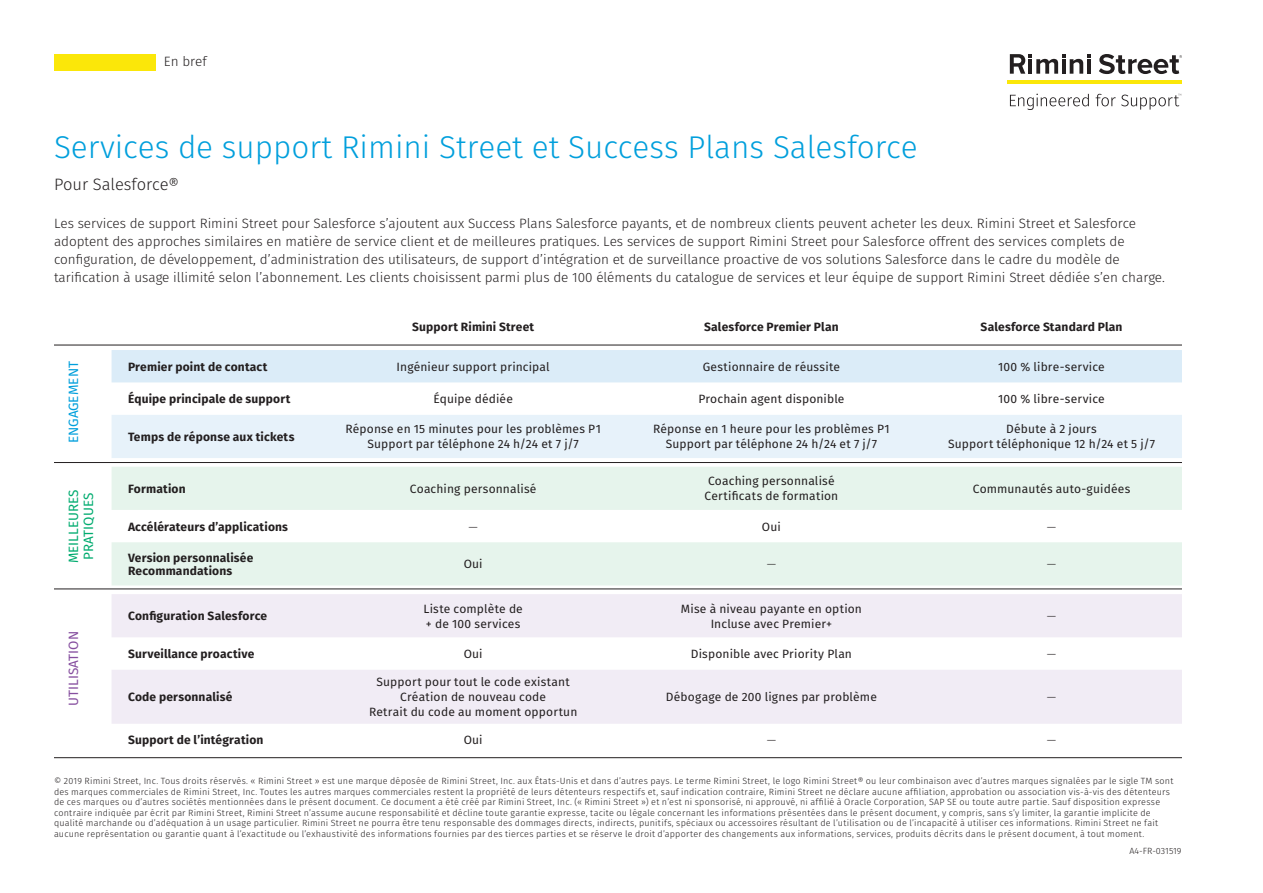
<style>
.page{position:relative;width:1263px;height:893px;background:#fff}
.page>*{position:absolute;margin:0;border:0;box-sizing:border-box;transform-origin:0 0}
.Body_copy{font:300 31.5px "Fira Sans";color:#019fdc}
.Body_copy-2{font:300 16.5px "Fira Sans";color:#231f20}
.Sidebar_Title{font:300 13.5px/18px "Fira Sans";color:#231f20}
.Picture_Title{font:13.5px/15px "Fira Sans";color:#00ab6f}
.Picture_Title-2{font:13.5px "Fira Sans";color:#864f9f}
.Picture_Title-3{font:13.5px "Fira Sans";color:#019fdc}
.Document_Type_Inform{font:300 13.5px "Fira Sans";color:#231f20}
.chart_body{font:12px/15px "Fira Sans";letter-spacing:.01em;color:#231f20}
.chart_body-2{font:700 12px "Fira Sans";letter-spacing:.015em;color:#231f20}
.chart_body-3{font:300 12px "Fira Sans";color:#231f20}
.Body_copy-3{font:300 9px/10.5px "Fira Sans";letter-spacing:.025em;color:#231f20}
.Copyright{font:300 9px "Fira Sans";color:#231f20}
</style>
<div class="page">
<svg style="left:1010px;top:54px;width:80px;height:20px"></svg>
<hr style="left:1087px;top:59px;width:3px;height:15px;background:#231f20">
<svg style="left:1099px;top:54px;width:83px;height:20px"></svg>
<hr style="left:1007px;top:80px;width:174px;height:4px;background:#fbe709">
<svg style="left:1010px;top:94px;width:79px;height:16px"></svg>
<svg style="left:1096px;top:94px;width:85px;height:16px"></svg>
<div style="left:54px;top:54px;width:102px;height:16px;background:#fbe709"></div>
<svg style="left:112px;top:344px;width:1070px;height:245px"></svg>
<div style="left:112px;top:350px;width:1070px;height:32px;background:#dbecf8"></div>
<div style="left:112px;top:415px;width:1070px;height:43px;background:#e7f2fa"></div>
<svg style="left:112px;top:467px;width:1070px;height:118px;fill:#e6f4ec"></svg>
<svg style="left:112px;top:594px;width:1070px;height:130px;fill:#f1ecf5"></svg>
<hr style="left:54px;top:345px;width:1128px;height:1px;background:#231f20">
<hr style="left:54px;top:462px;width:1128px;height:1px;background:#231f20">
<hr style="left:54px;top:589px;width:1128px;height:1px;background:#231f20">
<hr style="left:54px;top:757px;width:1128px;height:1px;background:#231f20">
<p class="Document_Type_Inform" style="left:164px;top:51px;width:44px">En bref</p>
<p class="Body_copy" style="left:54px;top:125px;width:865px">Services de support Rimini Street et Success Plans Salesforce</p>
<p class="Body_copy-2" style="left:54px;top:172px;width:127px">Pour Salesforce®</p>
<p class="Sidebar_Title" style="left:54px;top:214px;width:1112px">Les services de support Rimini Street pour Salesforce s’ajoutent aux Success Plans Salesforce payants, et de nombreux clients peuvent acheter les deux. Rimini Street et Salesforce adoptent des approches similaires en matière de service client et de meilleures pratiques. Les services de support Rimini Street pour Salesforce offrent des services complets de configuration, de développement, d’administration des utilisateurs, de support d’intégration et de surveillance proactive de vos solutions Salesforce dans le cadre du modèle de tarification à usage illimité selon l’abonnement. Les clients choisissent parmi plus de 100 éléments du catalogue de services et leur équipe de support Rimini Street dédiée s’en charge.</p>
<p class="Picture_Title-3" style="left:64px;top:443px;width:84px;rotate:-90deg">ENGAGEMENT</p>
<p class="Picture_Title" style="left:66px;top:563px;width:76px;rotate:-90deg">MEILLEURES<br>PRATIQUES</p>
<p class="Picture_Title-2" style="left:64px;top:705px;width:76px;rotate:-90deg">UTILISATION</p>
<p class="chart_body-2" style="left:412px;top:319px;width:124px">Support Rimini Street</p>
<p class="chart_body-2" style="left:704px;top:319px;width:136px">Salesforce Premier Plan</p>
<p class="chart_body-2" style="left:981px;top:319px;width:143px">Salesforce Standard Plan</p>
<p class="chart_body-2" style="left:128px;top:358px;width:141px">Premier point de contact</p>
<p class="chart_body" style="left:397px;top:359px;width:155px">Ingénieur support principal</p>
<p class="chart_body" style="left:703px;top:359px;width:139px">Gestionnaire de réussite</p>
<p class="chart_body" style="left:998px;top:359px;width:108px">100 % libre-service</p>
<p class="chart_body-2" style="left:128px;top:391px;width:164px">Équipe principale de support</p>
<p class="chart_body" style="left:433px;top:391px;width:81px">Équipe dédiée</p>
<p class="chart_body" style="left:698px;top:391px;width:148px">Prochain agent disponible</p>
<p class="chart_body" style="left:998px;top:391px;width:108px">100 % libre-service</p>
<p class="chart_body-2" style="left:128px;top:428px;width:168px">Temps de réponse aux tickets</p>
<p class="chart_body" style="left:345px;top:422px;width:257px">Réponse en 15 minutes pour les problèmes P1</p>
<p class="chart_body" style="left:367px;top:437px;width:213px">Support par téléphone 24 h/24 et 7 j/7</p>
<p class="chart_body" style="left:653px;top:422px;width:238px">Réponse en 1 heure pour les problèmes P1</p>
<p class="chart_body" style="left:666px;top:437px;width:213px">Support par téléphone 24 h/24 et 7 j/7</p>
<p class="chart_body" style="left:1006px;top:422px;width:92px">Débute à 2 jours</p>
<p class="chart_body" style="left:948px;top:437px;width:208px">Support téléphonique 12 h/24 et 5 j/7</p>
<p class="chart_body-2" style="left:128px;top:480px;width:59px">Formation</p>
<p class="chart_body" style="left:410px;top:481px;width:128px">Coaching personnalisé</p>
<p class="chart_body" style="left:708px;top:474px;width:128px">Coaching personnalisé</p>
<p class="chart_body" style="left:704px;top:489px;width:135px">Certificats de formation</p>
<p class="chart_body" style="left:973px;top:481px;width:159px">Communautés auto-guidées</p>
<p class="chart_body-2" style="left:128px;top:518px;width:162px">Accélérateurs d’applications</p>
<p class="chart_body-3" style="left:468px;top:518px;width:11px">—</p>
<p class="chart_body" style="left:762px;top:519px;width:20px">Oui</p>
<p class="chart_body-3" style="left:1047px;top:518px;width:11px">—</p>
<p class="chart_body-2" style="left:128px;top:549px;width:127px">Version personnalisée</p>
<p class="chart_body-2" style="left:128px;top:563px;width:106px">Recommandations</p>
<p class="chart_body" style="left:464px;top:557px;width:20px">Oui</p>
<p class="chart_body-3" style="left:767px;top:556px;width:11px">—</p>
<p class="chart_body-3" style="left:1047px;top:556px;width:11px">—</p>
<p class="chart_body-2" style="left:128px;top:608px;width:141px">Configuration Salesforce</p>
<p class="chart_body" style="left:423px;top:601px;width:101px">Liste complète de + de 100 services</p>
<p class="chart_body" style="left:681px;top:601px;width:183px">Mise à niveau payante en option</p>
<p class="chart_body" style="left:711px;top:616px;width:123px">Incluse avec Premier+</p>
<p class="chart_body-3" style="left:1047px;top:608px;width:11px">—</p>
<p class="chart_body-2" style="left:128px;top:645px;width:128px">Surveillance proactive</p>
<p class="chart_body" style="left:464px;top:646px;width:20px">Oui</p>
<p class="chart_body" style="left:691px;top:646px;width:163px">Disponible avec Priority Plan</p>
<p class="chart_body-3" style="left:1047px;top:645px;width:11px">—</p>
<p class="chart_body-2" style="left:128px;top:689px;width:106px">Code personnalisé</p>
<p class="chart_body" style="left:376px;top:674px;width:195px">Support pour tout le code existant</p>
<p class="chart_body" style="left:400px;top:689px;width:147px">Création de nouveau code</p>
<p class="chart_body" style="left:369px;top:704px;width:210px">Retrait du code au moment opportun</p>
<p class="chart_body" style="left:666px;top:689px;width:213px">Débogage de 200 lignes par problème</p>
<p class="chart_body-3" style="left:1047px;top:689px;width:11px">—</p>
<p class="chart_body-2" style="left:128px;top:732px;width:137px">Support de l’intégration</p>
<p class="chart_body" style="left:464px;top:733px;width:20px">Oui</p>
<p class="chart_body-3" style="left:767px;top:732px;width:11px">—</p>
<p class="chart_body-3" style="left:1047px;top:732px;width:11px">—</p>
<p class="Body_copy-3" style="left:54px;top:776px;width:1121px">© 2019 Rimini Street, Inc. Tous droits réservés. « Rimini Street » est une marque déposée de Rimini Street, Inc. aux États-Unis et dans d’autres pays. Le terme Rimini Street, le logo Rimini Street® ou leur combinaison avec d’autres marques signalées par le sigle TM sont des marques commerciales de Rimini Street, Inc. Toutes les autres marques commerciales restent la propriété de leurs détenteurs respectifs et, sauf indication contraire, Rimini Street ne déclare aucune affiliation, approbation ou association vis-à-vis des détenteurs de ces marques ou d’autres sociétés mentionnées dans le présent document. Ce document a été créé par Rimini Street, Inc. (« Rimini Street ») et n’est ni sponsorisé, ni approuvé, ni affilié à Oracle Corporation, SAP SE ou toute autre partie. Sauf disposition expresse contraire indiquée par écrit par Rimini Street, Rimini Street n’assume aucune responsabilité et décline toute garantie expresse, tacite ou légale concernant les informations présentées dans le présent document, y compris, sans s’y limiter, la garantie implicite de qualité marchande ou d’adéquation à un usage particulier. Rimini Street ne pourra être tenu responsable des dommages directs, indirects, punitifs, spéciaux ou accessoires résultant de l’utilisation ou de l’incapacité à utiliser ces informations. Rimini Street ne fait aucune représentation ou garantie quant à l’exactitude ou l’exhaustivité des informations fournies par des tierces parties et se réserve le droit d’apporter des changements aux informations, services, produits décrits dans le présent document, à tout moment.</p>
<p class="Copyright" style="left:1129px;top:844px;width:53px">A4-FR-031519</p>
</div>
